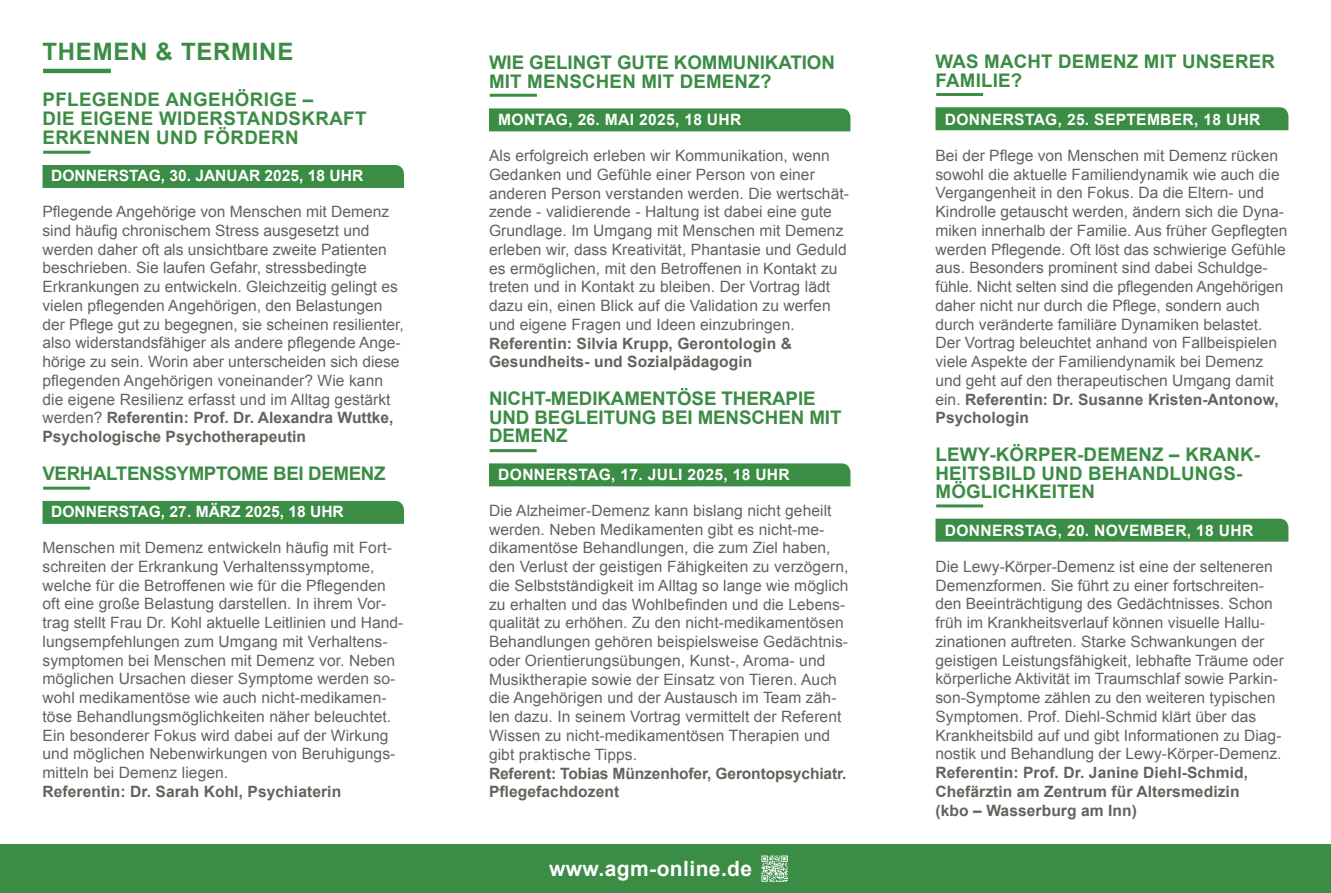
<style>
.page{position:relative;width:1331px;height:893px;background:#fff}
.page>*{position:absolute;margin:0;border:0;box-sizing:border-box;transform-origin:0 0}
.t1{font:700 24px "Arial";letter-spacing:.03em;color:#3b8c45}
.t2{font:700 21px "Arial";letter-spacing:.02em;color:#fff}
.t3{font:700 18.75px/18.8px "Arial";letter-spacing:.01em;color:#3b8c45}
.t4{font:700 18.75px "Arial";letter-spacing:-.02em;color:#3b8c45}
.t5{font:15.6px/18.8px "Arial";letter-spacing:.005em;color:#63635c}
.t6{font:700 15.6px/18.8px "Arial";letter-spacing:.005em;color:#63635c}
.t7{font:700 15.6px "Arial";letter-spacing:.02em;color:#fff}
.t8{font:700 15.6px "Arial";color:#fff}
.s1{font-weight:700}
</style>
<div class="page">
<div style="left:935px;top:519px;width:353px;height:23px;background:#3b8c45"></div>
<hr style="left:936px;top:504px;width:47px;height:3px;background:#3b8c45">
<div style="left:43px;top:501px;width:361px;height:23px;background:#3b8c45"></div>
<div style="left:489px;top:463px;width:361px;height:23px;background:#3b8c45"></div>
<div style="left:489px;top:108px;width:361px;height:23px;background:#3b8c45"></div>
<div style="left:0;top:844px;width:1331px;height:49px;background:#3b8c45"></div>
<hr style="left:43px;top:69px;width:68px;height:4px;background:#3b8c45">
<hr style="left:43px;top:151px;width:47px;height:3px;background:#3b8c45">
<hr style="left:490px;top:94px;width:47px;height:3px;background:#3b8c45">
<hr style="left:490px;top:449px;width:47px;height:3px;background:#3b8c45">
<hr style="left:43px;top:487px;width:47px;height:3px;background:#3b8c45">
<div style="left:43px;top:165px;width:361px;height:23px;background:#3b8c45"></div>
<img style="left:761px;top:855px;width:27px;height:26px">
<div style="left:935px;top:107px;width:353px;height:23px;background:#3b8c45"></div>
<hr style="left:936px;top:93px;width:47px;height:3px;background:#3b8c45">
<h1 class="t1" style="left:43px;top:36px;width:252px">THEMEN &amp; TERMINE</h1>
<p class="t3" style="left:43px;top:91px;width:325px">PFLEGENDE ANGEHÖRIGE –<br>DIE EIGENE WIDERSTANDSKRAFT<br>ERKENNEN UND FÖRDERN</p>
<p class="t8" style="left:51px;top:165px;width:314px">DONNERSTAG, 30. JANUAR 2025, 18 UHR</p>
<p class="t5" style="left:43px;top:202px;width:363px">Pflegende Angehörige von Menschen mit Demenz sind häufig chronischem Stress ausgesetzt und werden daher oft als unsichtbare zweite Patienten beschrieben. Sie laufen Gefahr, stressbedingte Erkrankungen zu entwickeln. Gleichzeitig gelingt es vielen pflegenden Angehörigen, den Belastungen der Pflege gut zu begegnen, sie scheinen resilienter, also widerstandsfähiger als andere pflegende Ange&shy;hörige zu sein. Worin aber unterscheiden sich diese pflegenden Angehörigen voneinander? Wie kann die eigene Resilienz erfasst und im Alltag gestärkt werden? <span class="s1">Referentin: Prof. Dr. Alexandra Wuttke, Psychologische Psychotherapeutin</span></p>
<p class="t4" style="left:43px;top:461px;width:344px">VERHALTENSSYMPTOME BEI DEMENZ</p>
<p class="t8" style="left:51px;top:501px;width:294px">DONNERSTAG, 27. MÄRZ 2025, 18 UHR</p>
<p class="t5" style="left:43px;top:538px;width:362px">Menschen mit Demenz entwickeln häufig mit Fort&shy;schreiten der Erkrankung Verhaltenssymptome, welche für die Betroffenen wie für die Pflegenden oft eine große Belastung darstellen. In ihrem Vor&shy;trag stellt Frau Dr. Kohl aktuelle Leitlinien und Hand&shy;lungsempfehlungen zum Umgang mit Verhaltens&shy;symptomen bei Menschen mit Demenz vor. Neben möglichen Ursachen dieser Symptome werden so&shy;wohl medikamentöse wie auch nicht-medikamen&shy;töse Behandlungsmöglichkeiten näher beleuchtet.<br>Ein besonderer Fokus wird dabei auf der Wirkung und möglichen Nebenwirkungen von Beruhigungs&shy;mitteln bei Demenz liegen.</p>
<p class="t6" style="left:43px;top:783px;width:300px">Referentin: Dr. Sarah Kohl, Psychiaterin</p>
<p class="t3" style="left:489px;top:54px;width:347px">WIE GELINGT GUTE KOMMUNIKATION<br>MIT MENSCHEN MIT DEMENZ?</p>
<p class="t7" style="left:498px;top:109px;width:245px">MONTAG, 26. MAI 2025, 18 UHR</p>
<p class="t5" style="left:489px;top:146px;width:362px">Als erfolgreich erleben wir Kommunikation, wenn Gedanken und Gefühle einer Person von einer anderen Person verstanden werden. Die wertschät&shy;zende - validierende - Haltung ist dabei eine gute Grundlage. Im Umgang mit Menschen mit Demenz erleben wir, dass Kreativität, Phantasie und Geduld es ermöglichen, mit den Betroffenen in Kontakt zu treten und in Kontakt zu bleiben. Der Vortrag lädt dazu ein, einen Blick auf die Validation zu werfen und eigene Fragen und Ideen einzubringen.</p>
<p class="t6" style="left:489px;top:334px;width:304px">Referentin: Silvia Krupp, Gerontologin &amp;<br>Gesundheits- und Sozialpädagogin</p>
<p class="t3" style="left:489px;top:390px;width:354px">NICHT-MEDIKAMENTÖSE THERAPIE<br>UND BEGLEITUNG BEI MENSCHEN MIT<br>DEMENZ</p>
<p class="t7" style="left:498px;top:464px;width:293px">DONNERSTAG, 17. JULI 2025, 18 UHR</p>
<p class="t5" style="left:489px;top:501px;width:361px">Die Alzheimer-Demenz kann bislang nicht geheilt werden. Neben Medikamenten gibt es nicht-me&shy;dikamentöse Behandlungen, die zum Ziel haben, den Verlust der geistigen Fähigkeiten zu verzögern, die Selbstständigkeit im Alltag so lange wie möglich zu erhalten und das Wohlbefinden und die Lebens&shy;qualität zu erhöhen. Zu den nicht-medikamentösen Behandlungen gehören beispielsweise Gedächtnis&shy;oder Orientierungsübungen, Kunst-, Aroma- und Musiktherapie sowie der Einsatz von Tieren. Auch die Angehörigen und der Austausch im Team zäh&shy;len dazu. In seinem Vortrag vermittelt der Referent Wissen zu nicht-medikamentösen Therapien und gibt praktische Tipps.</p>
<p class="t6" style="left:489px;top:764px;width:359px">Referent: Tobias Münzenhofer, Gerontopsychiatr.<br>Pflegefachdozent</p>
<h2 class="t2" style="left:549px;top:854px;width:205px">www.agm-online.de</h2>
<p class="t3" style="left:935px;top:52px;width:341px;line-height:19.5px">WAS MACHT DEMENZ MIT UNSERER<br>FAMILIE?</p>
<p class="t7" style="left:945px;top:109px;width:317px">DONNERSTAG, 25. SEPTEMBER, 18 UHR</p>
<p class="t5" style="left:935px;top:146px;width:354px">Bei der Pflege von Menschen mit Demenz rücken sowohl die aktuelle Familiendynamik wie auch die Vergangenheit in den Fokus. Da die Eltern- und Kindrolle getauscht werden, ändern sich die Dyna&shy;miken innerhalb der Familie. Aus früher Gepflegten werden Pflegende. Oft löst das schwierige Gefühle aus. Besonders prominent sind dabei Schuldge&shy;fühle. Nicht selten sind die pflegenden Angehörigen daher nicht nur durch die Pflege, sondern auch durch veränderte familiäre Dynamiken belastet.<br>Der Vortrag beleuchtet anhand von Fallbeispielen viele Aspekte der Familiendynamik bei Demenz und geht auf den therapeutischen Umgang damit ein. <span class="s1">Referentin: Dr. Susanne Kristen-Antonow, Psychologin</span></p>
<p class="t3" style="left:935px;top:446px;width:326px">LEWY-KÖRPER-DEMENZ – KRANK-<br>HEITSBILD UND BEHANDLUNGS-<br>MÖGLICHKEITEN</p>
<p class="t7" style="left:945px;top:520px;width:310px">DONNERSTAG, 20. NOVEMBER, 18 UHR</p>
<p class="t5" style="left:935px;top:557px;width:350px">Die Lewy-Körper-Demenz ist eine der selteneren Demenzformen. Sie führt zu einer fortschreiten&shy;den Beeinträchtigung des Gedächtnisses. Schon früh im Krankheitsverlauf können visuelle Hallu&shy;zinationen auftreten. Starke Schwankungen der geistigen Leistungsfähigkeit, lebhafte Träume oder körperliche Aktivität im Traumschlaf sowie Parkin&shy;son-Symptome zählen zu den weiteren typischen Symptomen. Prof. Diehl-Schmid klärt über das Krankheitsbild auf und gibt Informationen zu Diag&shy;nostik und Behandlung der Lewy-Körper-Demenz.</p>
<p class="t6" style="left:935px;top:764px;width:314px">Referentin: Prof. Dr. Janine Diehl-Schmid,<br>Chefärztin am Zentrum für Altersmedizin (kbo – Wasserburg am Inn)</p>
</div>
